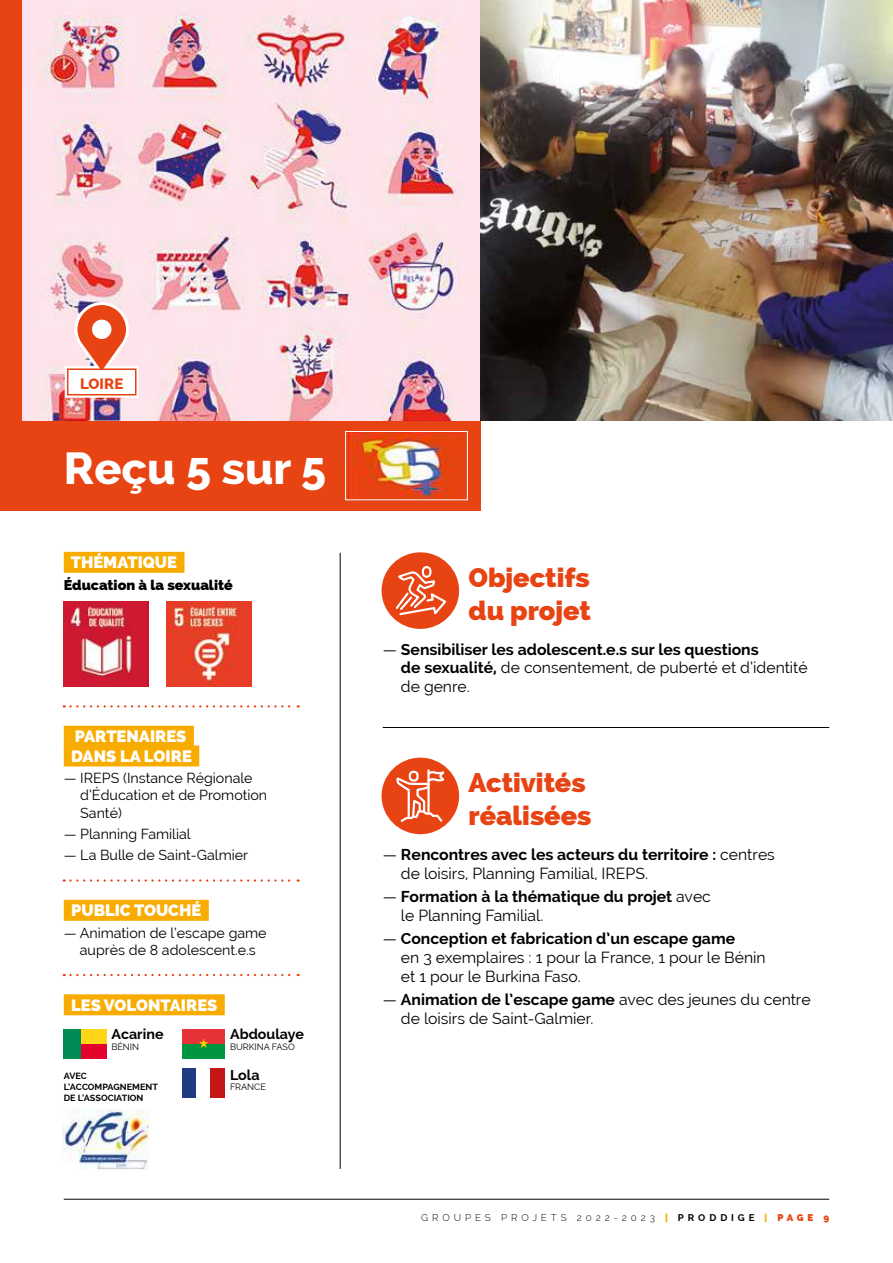
<style>
.page{position:relative;width:893px;height:1263px;background:#fff}
.page>*{position:absolute;margin:0;border:0;box-sizing:border-box;transform-origin:0 0}
.t1{font:800 45px "Raleway";color:#fff}
.t2{font:800 27px/32.4px "Raleway";color:#e74313}
.t3{font:800 16.5px/19.8px "Raleway";color:#fff}
.t4{font:15.75px/18.9px "Raleway";color:#000}
.t5{font:700 15.75px/18.9px "Raleway";color:#000}
.t6{font:800 15px "Raleway";color:#e74313}
.t7{font:14.25px/17.1px "Raleway";color:#000}
.t8{font:800 14.25px "Raleway";color:#000}
.t9{font:700 14.25px "Raleway";color:#000}
.t10{font:300 9.75px "Raleway";letter-spacing:.4em;color:#000}
.t11{font:700 9px/10.8px "Raleway";color:#000}
.t12{font:9px "Raleway";color:#000}
.s1{font-weight:400}
.s2{font-weight:700}
.s3{font-weight:800;color:#f8ac00}
.s4{font-weight:800;color:#e74313}
</style>
<div class="page">
<hr style="left:64px;top:1199px;width:765px;height:1px;background:#000">
<div style="left:64px;top:726px;width:130px;height:21px;background:#f8ac00"></div>
<div style="left:64px;top:745px;width:135px;height:21px;background:#f8ac00"></div>
<div style="left:64px;top:900px;width:145px;height:21px;background:#f8ac00"></div>
<img style="left:21px;top:0;width:459px;height:421px">
<img style="left:480px;top:0;width:413px;height:421px">
<div style="left:0;top:0;width:21px;height:510px;background:#e74313"></div>
<div style="left:64px;top:552px;width:120px;height:21px;background:#f8ac00"></div>
<img style="left:64px;top:601px;width:85px;height:85px">
<img style="left:167px;top:601px;width:85px;height:85px">
<svg style="left:64px;top:705px;width:235px;height:2px"></svg>
<svg style="left:64px;top:879px;width:235px;height:3px"></svg>
<svg style="left:64px;top:974px;width:235px;height:2px"></svg>
<hr style="left:340px;top:553px;width:1px;height:616px;background:#000">
<hr style="left:383px;top:727px;width:446px;height:1px;background:#000">
<div style="left:382px;top:758px;width:77px;height:76px;background:#e74313;border-radius:50%"></div>
<svg style="left:394px;top:766px;width:59px;height:58px"></svg>
<div style="left:382px;top:552px;width:77px;height:77px;background:#e74313;border-radius:50%"></div>
<div style="left:422px;top:566px;width:9px;height:12px;border:2px solid #fff;border-radius:4px"></div>
<svg style="left:395px;top:570px;width:53px;height:48px"></svg>
<div style="left:0;top:421px;width:480px;height:89px;background:#e74313"></div>
<img style="left:349px;top:433px;width:103px;height:65px">
<div style="left:345px;top:431px;width:123px;height:69px;border:1px solid #fff"></div>
<img style="left:62px;top:1109px;width:88px;height:61px">
<div style="left:64px;top:994px;width:161px;height:21px;background:#f8ac00"></div>
<div style="left:64px;top:1029px;width:42px;height:29px;background:#ffd518"></div>
<div style="left:64px;top:1044px;width:42px;height:14px;background:#e3032d"></div>
<div style="left:64px;top:1029px;width:17px;height:29px;background:#008a55"></div>
<div style="left:182px;top:1029px;width:43px;height:29px;background:#e63338"></div>
<div style="left:182px;top:1044px;width:43px;height:14px;background:#009640"></div>
<svg style="left:199px;top:1038px;width:9px;height:10px"></svg>
<div style="left:182px;top:1068px;width:15px;height:30px;background:#213b82"></div>
<div style="left:211px;top:1068px;width:14px;height:30px;background:#c51617"></div>
<div style="left:65px;top:366px;width:74px;height:32px;border:6px solid #fff"></div>
<div style="left:68px;top:369px;width:68px;height:26px;background:#fff"></div>
<div style="left:67px;top:368px;width:69px;height:27px;border:2px solid #e74313"></div>
<svg style="left:71px;top:299px;width:61px;height:72px;background:#ed9887"></svg>
<div style="left:92px;top:320px;width:19px;height:19px;background:#fff;border-radius:50%"></div>
<p class="t6" style="left:80px;top:375px;width:45px">LOIRE</p>
<h1 class="t1" style="left:64px;top:442px;width:264px">Reçu 5 sur 5</h1>
<p class="t3" style="left:71px;top:553px;width:108px">THÉMATIQUE</p>
<p class="t8" style="left:64px;top:576px;width:171px">Éducation à la sexualité</p>
<h2 class="t2" style="left:469px;top:561px;width:124px">Objectifs du projet</h2>
<p class="t5" style="left:401px;top:640px;width:408px;text-indent:-18px"><span class="s1">—</span> Sensibiliser les adolescent.e.s sur les questions<br>de sexualité, <span class="s1">de consentement, de puberté et d’identité de genre.</span></p>
<p class="t3" style="left:71px;top:726px;width:122px">PARTENAIRES<br>DANS LA LOIRE</p>
<p class="t7" style="left:80px;top:770px;width:188px;text-indent:-16px">— IREPS (Instance Régionale d’Éducation et de Promotion<br>Santé)</p>
<p class="t7" style="left:64px;top:825px;width:128px">— Planning Familial</p>
<p class="t7" style="left:64px;top:847px;width:186px">— La Bulle de Saint-Galmier</p>
<p class="t4" style="left:401px;top:844px;width:375px;text-indent:-18px">— <span class="s2">Rencontres avec les acteurs du territoire :</span> centres de loisirs, Planning Familial, IREPS.</p>
<p class="t5" style="left:401px;top:887px;width:311px;text-indent:-18px"><span class="s1">—</span> Formation à la thématique du projet <span class="s1">avec le Planning Familial.</span></p>
<p class="t4" style="left:401px;top:929px;width:366px;text-indent:-18px">— <span class="s2">Conception et fabrication d’un escape game<br></span>en 3 exemplaires : 1 pour la France, 1 pour le Bénin et 1 pour le Burkina Faso.</p>
<p class="t4" style="left:401px;top:990px;width:411px;text-indent:-18px">— <span class="s2">Animation de l’escape game</span> avec des jeunes du centre de loisirs de Saint-Galmier.</p>
<h2 class="t2" style="left:469px;top:767px;width:124px">Activités réalisées</h2>
<p class="t3" style="left:71px;top:901px;width:132px">PUBLIC TOUCHÉ</p>
<p class="t7" style="left:64px;top:924px;width:204px;text-align:center">— Animation de l’escape game auprès de 8 adolescent.e.s</p>
<p class="t3" style="left:71px;top:995px;width:148px">LES VOLONTAIRES</p>
<p class="t9" style="left:111px;top:1026px;width:54px">Acarine</p>
<p class="t12" style="left:111px;top:1041px;width:29px">BÉNIN</p>
<p class="t9" style="left:230px;top:1026px;width:76px">Abdoulaye</p>
<p class="t12" style="left:230px;top:1041px;width:66px">BURKINA FASO</p>
<p class="t9" style="left:230px;top:1066px;width:31px">Lola</p>
<p class="t12" style="left:230px;top:1082px;width:37px">FRANCE</p>
<p class="t11" style="left:64px;top:1070px;width:96px">AVEC<br>L’ACCOMPAGNEMENT<br>DE L’ASSOCIATION</p>
<p class="t10" style="left:421px;top:1212px;width:409px">GROUPES PROJETS 2022-2023 <span class="s3">|</span> <span class="s2">PRODDIGE</span> <span class="s3">|</span> <span class="s4">PAGE 9</span></p>
</div>
